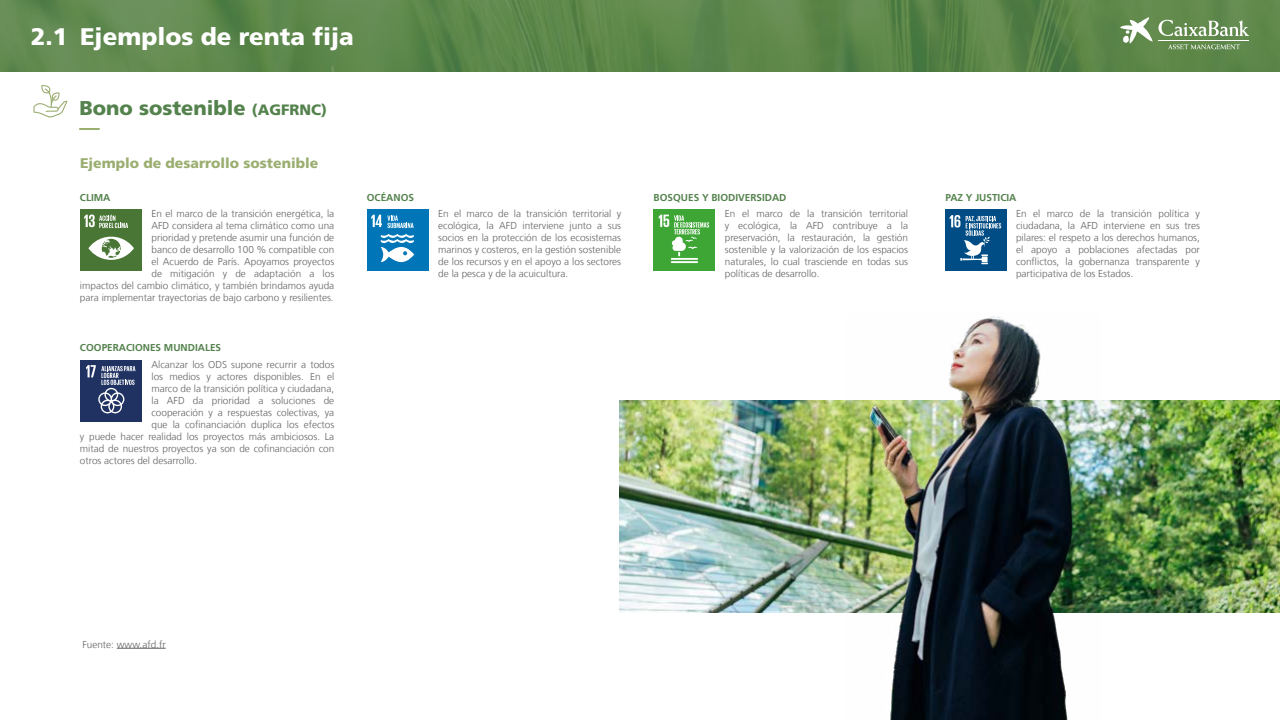
<style>
.page{position:relative;width:1280px;height:720px;background:#fff}
.page>*{position:absolute;margin:0;border:0;box-sizing:border-box;transform-origin:0 0}
.t1{font:900 24px "La Caixa Frutiger";color:#fff}
.t2{font:900 20px "La Caixa Frutiger";color:#54824d}
.t3{font:900 14px "La Caixa Frutiger";color:#9bae71}
.t4{font:300 10px/12px "La Caixa Frutiger";color:#646464;text-align:justify}
.t5{font:700 10px "La Caixa Frutiger";color:#54824d}
.s1{font-size:15px}
</style>
<div class="page">
<img style="left:0;top:0;width:1280px;height:72px">
<hr style="left:117px;top:648px;width:49px;height:1px;background:#646464">
<svg style="left:1120px;top:17px;width:129px;height:32px;background:#82a272"></svg>
<hr style="left:1159px;top:40px;width:90px;height:1px;background:#fff">
<svg style="left:80px;top:128px;width:19px;height:2px"></svg>
<svg style="left:33px;top:85px;width:34px;height:32px"></svg>
<div style="left:80px;top:210px;width:61px;height:61px;background:#4a7635"></div>
<svg style="left:88px;top:237px;width:46px;height:23px"></svg>
<svg style="left:84px;top:215px;width:44px;height:13px"></svg>
<div style="left:367px;top:210px;width:61px;height:61px;background:#0076b8"></div>
<svg style="left:381px;top:234px;width:33px;height:28px"></svg>
<svg style="left:371px;top:215px;width:43px;height:13px"></svg>
<div style="left:654px;top:210px;width:61px;height:61px;background:#3ea635"></div>
<hr style="left:671px;top:258px;width:27px;height:2px;background:#fff">
<hr style="left:671px;top:261px;width:27px;height:2px;background:#fff">
<svg style="left:659px;top:215px;width:50px;height:41px"></svg>
<div style="left:945px;top:210px;width:61px;height:61px;background:#004c84"></div>
<svg style="left:950px;top:215px;width:51px;height:49px"></svg>
<div style="left:80px;top:360px;width:61px;height:61px;background:#1f3262"></div>
<svg style="left:86px;top:365px;width:50px;height:48px"></svg>
<img style="left:620px;top:401px;width:660px;height:211px">
<img style="left:846px;top:316px;width:254px;height:404px">
<h1 class="t1" style="left:31px;top:22px;width:324px">2.1 Ejemplos de renta fija</h1>
<h2 class="t2" style="left:80px;top:96px;width:249px">Bono sostenible <span class="s1">(AGFRNC)</span></h2>
<h3 class="t3" style="left:80px;top:154px;width:240px">Ejemplo de desarrollo sostenible</h3>
<p class="t4" style="left:80px;top:208px;width:256px;text-align:right">En el marco de la transición energética, la<br>AFD considera al tema climático como una<br>prioridad y pretende asumir una función de<br>banco de desarrollo 100 % compatible con<br>el Acuerdo de París. Apoyamos proyectos<br>de mitigación y de adaptación a los<br>impactos del cambio climático, y también brindamos ayuda para implementar trayectorias de bajo carbono y resilientes.</p>
<p class="t5" style="left:80px;top:191px;width:32px">CLIMA</p>
<p class="t5" style="left:80px;top:342px;width:143px">COOPERACIONES MUNDIALES</p>
<p class="t4" style="left:151px;top:358px;width:184px">Alcanzar los ODS supone recurrir a todos</p>
<p class="t4" style="left:151px;top:370px;width:184px">los medios y actores disponibles. En el</p>
<p class="t4" style="left:151px;top:382px;width:184px">marco de la transición política y ciudadana,</p>
<p class="t4" style="left:151px;top:394px;width:184px">la AFD da prioridad a soluciones de</p>
<p class="t4" style="left:151px;top:406px;width:184px">cooperación y a respuestas colectivas, ya</p>
<p class="t4" style="left:151px;top:418px;width:184px">que la cofinanciación duplica los efectos</p>
<p class="t4" style="left:80px;top:430px;width:256px">y puede hacer realidad los proyectos más ambiciosos. La</p>
<p class="t4" style="left:80px;top:442px;width:256px">mitad de nuestros proyectos ya son de cofinanciación con</p>
<p class="t4" style="left:80px;top:454px;width:119px">otros actores del desarrollo.</p>
<p class="t5" style="left:367px;top:191px;width:49px">OCÉANOS</p>
<p class="t5" style="left:654px;top:191px;width:134px">BOSQUES Y BIODIVERSIDAD</p>
<p class="t5" style="left:946px;top:191px;width:72px">PAZ Y JUSTICIA</p>
<p class="t4" style="left:438px;top:208px;width:184px">En el marco de la transición territorial y ecológica, la AFD interviene junto a sus socios en la protección de los ecosistemas marinos y costeros, en la gestión sostenible de los recursos y en el apoyo a los sectores de la pesca y de la acuicultura.</p>
<p class="t4" style="left:725px;top:208px;width:185px">En el marco de la transición territorial y ecológica, la AFD contribuye a la preservación, la restauración, la gestión sostenible y la valorización de los espacios naturales, lo cual trasciende en todas sus políticas de desarrollo.</p>
<p class="t4" style="left:1016px;top:208px;width:185px">En el marco de la transición política y ciudadana, la AFD interviene en sus tres pilares: el respeto a los derechos humanos, el apoyo a poblaciones afectadas por conflictos, la gobernanza transparente y participativa de los Estados.</p>
<p class="t4" style="left:82px;top:638px;width:85px">Fuente: www.afd.fr</p>
</div>
